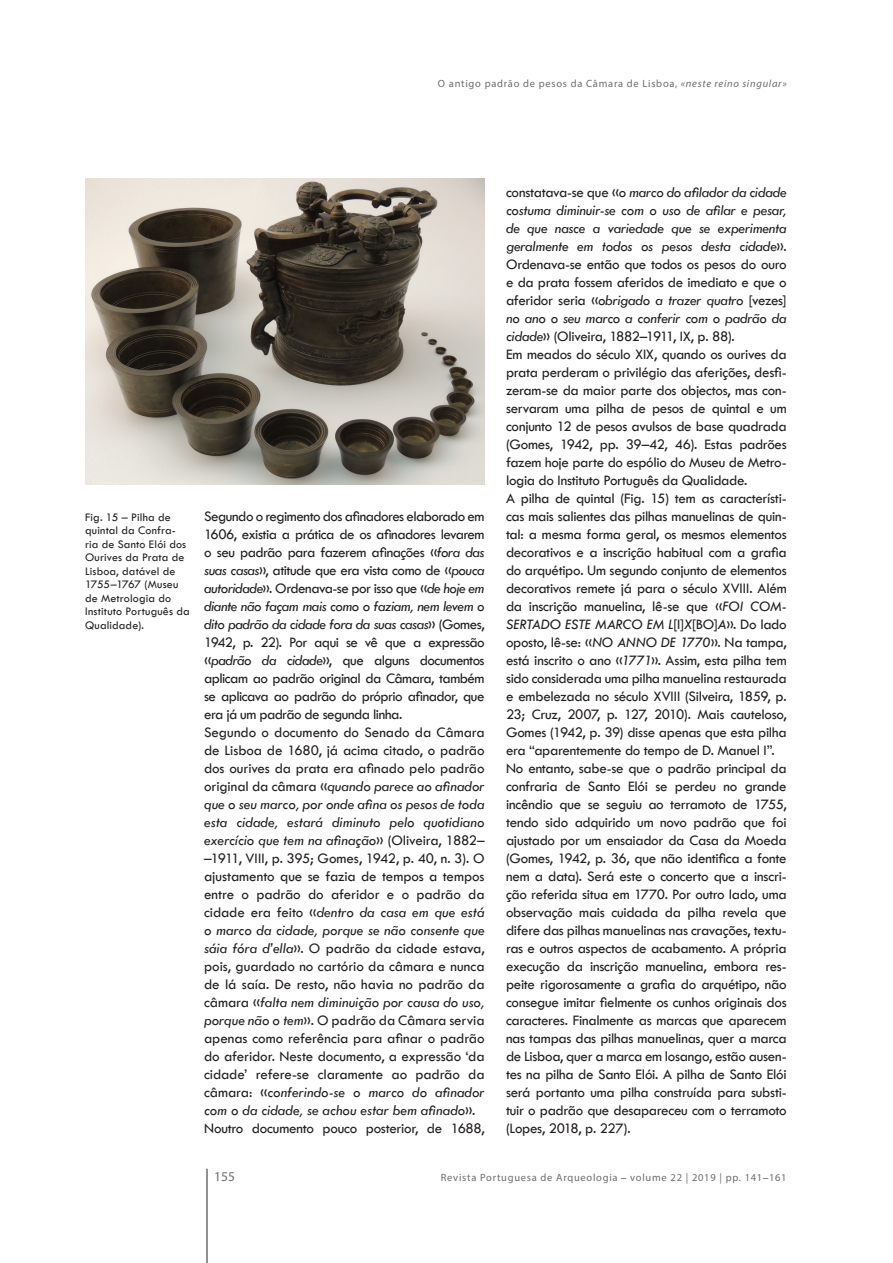
<style>
.page{position:relative;width:893px;height:1263px;background:#fff}
.page>*{position:absolute;margin:0;border:0;box-sizing:border-box;transform-origin:0 0}
.t1{font:15px/18px "Tw Cen";letter-spacing:-.025em;color:#231f20;text-align:justify}
.t2{font:italic 15px/18px "Tw Cen";letter-spacing:-.015em;color:#231f20;text-align:justify}
.t3{font:13.5px "Myriad Pro";color:#6c6d70}
.t4{font:12px/13.5px "Tw Cen";letter-spacing:.01em;color:#231f20}
.t5{font:10.5px "Myriad Pro";letter-spacing:.07em;color:#6c6d70}
.s1{font-style:italic}
.s2{font-style:normal}
.s3{font-family:"Tw Cen"}
</style>
<div class="page">
<hr style="left:206px;top:1169px;width:2px;height:94px;background:#6c6d70">
<img style="left:85px;top:179px;width:400px;height:306px">
<p class="t5" style="left:438px;top:77px;width:350px">O antigo padrão de pesos da Câmara de Lisboa, <span class="s1">«neste reino singular»</span></p>
<p class="t4" style="left:85px;top:510px;width:106px">Fig. 15 – Pilha de quintal da Confra&shy;ria de Santo Elói dos<br>Ourives da Prata de<br>Lisboa, datável de<br>1755–1767 (Museu de Metrologia do<br>Instituto Português da<br>Qualidade).</p>
<p class="t1" style="left:204px;top:507px;width:282px">Segundo o regimento dos afinadores elaborado em 1606, existia a prática de os afinadores levarem o seu padrão para fazerem afinações «<span class="s1">fora das suas casas</span>», atitude que era vista como de «<span class="s1">pouca autoridade</span>». Ordenava-se por isso que «<span class="s1">de hoje em diante não façam mais como o faziam, nem levem o dito padrão da cidade fora da suas casas</span>» (Gomes, 1942, p. 22). Por aqui se vê que a expressão «<span class="s1">padrão da cidade</span>», que alguns documentos aplicam ao padrão original da Câmara, também se aplicava ao padrão do próprio afinador, que era já um padrão de segunda linha.</p>
<p class="t1" style="left:204px;top:723px;width:282px">Segundo o documento do Senado da Câmara de Lisboa de 1680, já acima citado, o padrão dos ourives da prata era afinado pelo padrão original da câmara «<span class="s1">quando parece ao afinador que o seu marco, por onde afina os pesos de toda esta cidade, estará diminuto pelo quotidiano exercício que tem na afinação</span>» (Oliveira, 1882– –1911, VIII, p. 395; Gomes, 1942, p. 40, n. 3). O ajustamento que se fazia de tempos a tempos entre o padrão do aferidor e o padrão da cidade era feito «<span class="s1">dentro da casa em que está o marco da cidade, porque se não consente que sáia fóra d’ella</span>». O padrão da cidade estava, pois, guardado no cartório da câmara e nunca de lá saía. De resto, não havia no padrão da câmara «<span class="s1">falta nem diminuição por causa do uso, porque não o tem</span>». O padrão da Câmara servia apenas como referência para afinar o padrão do aferidor. Neste documento, a expressão ‘da cidade’ refere-se claramente ao padrão da câmara: «<span class="s1">conferindo-se o marco do afinador com o da cidade, se achou estar bem afinado</span>».</p>
<p class="t1" style="left:204px;top:1119px;width:282px">Noutro documento pouco posterior, de 1688,</p>
<p class="t2" style="left:506px;top:183px;width:282px"><span class="s2">constatava-se que «</span>o marco do afilador da cidade costuma diminuir-se com o uso de afilar e pesar, de que nasce a variedade que se experimenta geralmente em todos os pesos desta cidade<span class="s2">».<br>Ordenava-se então que todos os pesos do ouro e da prata fossem aferidos de imediato e que o aferidor seria «</span>obrigado a trazer quatro <span class="s2">[vezes] </span>no ano o seu marco a conferir com o padrão da cidade<span class="s2">» (Oliveira, 1882–1911, IX, p. 88).</span></p>
<p class="t1" style="left:506px;top:345px;width:282px">Em meados do século XIX, quando os ourives da prata perderam o privilégio das aferições, desfi&shy;zeram-se da maior parte dos objectos, mas con&shy;servaram uma pilha de pesos de quintal e um conjunto 12 de pesos avulsos de base quadrada (Gomes, 1942, pp. 39–42, 46). Estas padrões fazem hoje parte do espólio do Museu de Metro&shy;logia do Instituto Português da Qualidade.</p>
<p class="t1" style="left:506px;top:489px;width:282px">A pilha de quintal (Fig. 15) tem as característi&shy;cas mais salientes das pilhas manuelinas de quin&shy;tal: a mesma forma geral, os mesmos elementos decorativos e a inscrição habitual com a grafia do arquétipo. Um segundo conjunto de elementos decorativos remete já para o século XVIII. Além da inscrição manuelina, lê-se que «<span class="s1">FOI COM-SERTADO ESTE MARCO EM L</span>[I]<span class="s1">X</span>[BO]<span class="s1">A</span>». Do lado oposto, lê-se: «<span class="s1">NO ANNO DE 1770</span>». Na tampa, está inscrito o ano «<span class="s1">1771</span>». Assim, esta pilha tem sido considerada uma pilha manuelina restaurada e embelezada no século XVIII (Silveira, 1859, p.<br>23; Cruz, 2007, p. 127, 2010). Mais cauteloso, Gomes (1942, p. 39) disse apenas que esta pilha era “aparentemente do tempo de D. Manuel I”.</p>
<p class="t1" style="left:506px;top:759px;width:282px">No entanto, sabe-se que o padrão principal da confraria de Santo Elói se perdeu no grande incêndio que se seguiu ao terramoto de 1755, tendo sido adquirido um novo padrão que foi ajustado por um ensaiador da Casa da Moeda (Gomes, 1942, p. 36, que não identifica a fonte nem a data). Será este o concerto que a inscri&shy;ção referida situa em 1770. Por outro lado, uma observação mais cuidada da pilha revela que difere das pilhas manuelinas nas cravações, textu&shy;ras e outros aspectos de acabamento. A própria execução da inscrição manuelina, embora res&shy;peite rigorosamente a grafia do arquétipo, não consegue imitar fielmente os cunhos originais dos caracteres. Finalmente as marcas que aparecem nas tampas das pilhas manuelinas, quer a marca de Lisboa, quer a marca em losango, estão ausen&shy;tes na pilha de Santo Elói. A pilha de Santo Elói será portanto uma pilha construída para substi&shy;tuir o padrão que desapareceu com o terramoto (Lopes, 2018, p. 227).</p>
<p class="t3" style="left:214px;top:1168px;width:22px">155</p>
<p class="t5" style="left:441px;top:1171px;width:347px">Revista Portuguesa de Arqueologia <span class="s3">–</span> volume 22 | 2019 | pp. 141<span class="s3">–</span>161</p>
</div>
